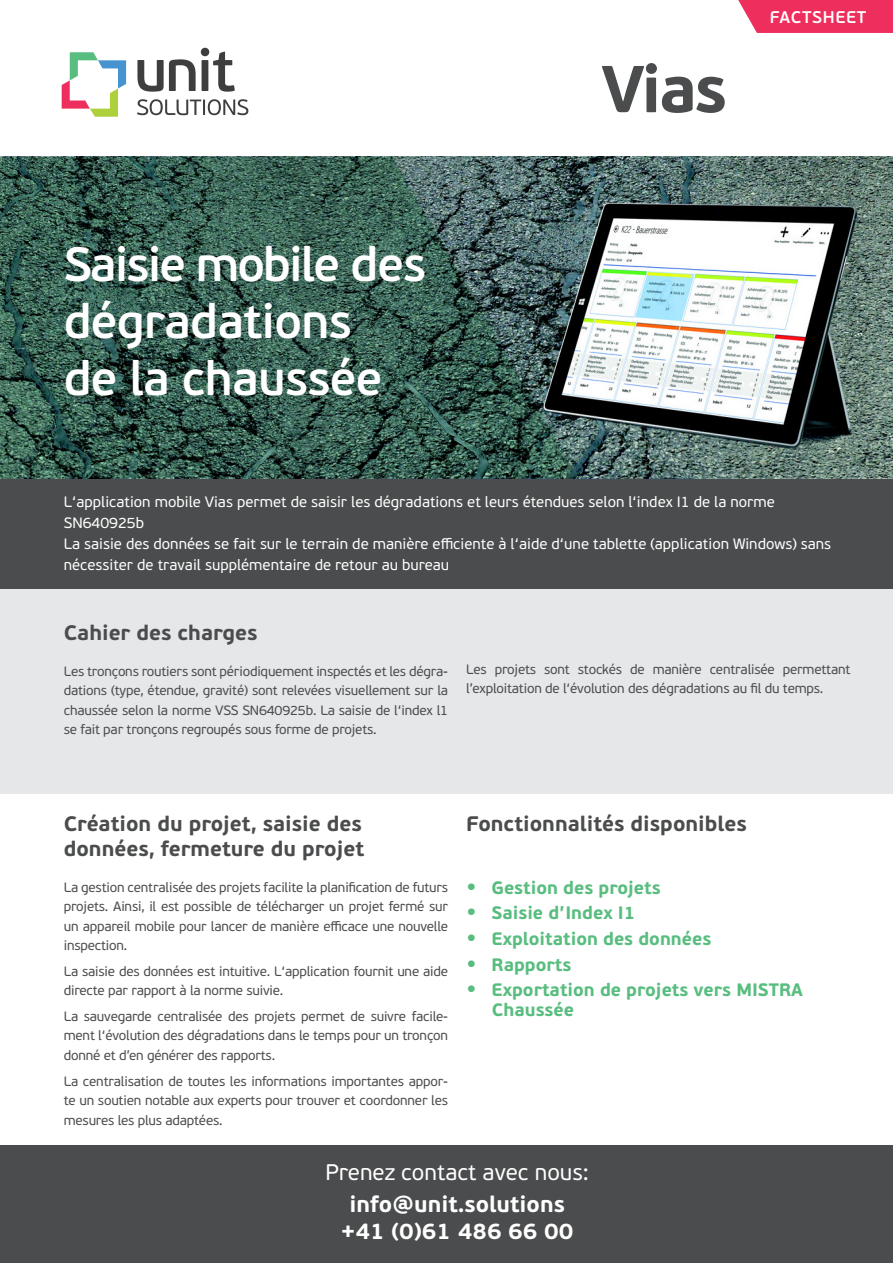
<style>
.page{position:relative;width:893px;height:1263px;background:#fff}
.page>*{position:absolute;margin:0;border:0;box-sizing:border-box;transform-origin:0 0}
.t1{font:700 66px "PF Beau Sans Pro";color:#4b4c4d}
.t2{font:600 48px/57px "PF Beau Sans Pro";letter-spacing:-.015em;color:#fff}
.t3{font:700 22.5px/27px "PF Beau Sans Pro";color:#fff;text-align:center}
.t4{font:22.5px "PF Beau Sans Pro";color:#fff}
.t5{font:700 21px "PF Beau Sans Pro";color:#4b4c4d}
.t6{font:700 18px/19.5px "PF Beau Sans Pro";color:#58bd7f}
.t7{font:600 16.8px "PF Beau Sans Pro";letter-spacing:.04em;color:#fff}
.t8{font:15px/21px "PF Beau Sans Pro";color:#fff}
.Blocksatz{font:13.5px/19.5px "PF Beau Sans Pro";letter-spacing:-.015em;color:#4b4c4d;text-align:justify}
.s1{font-size:23.25px}
</style>
<div class="page">
<div style="left:0;top:588px;width:893px;height:205px;background:#e6e7e9"></div>
<div style="left:0;top:479px;width:893px;height:110px;background:#4b4c4d"></div>
<div style="left:738px;top:0;width:155px;height:33px;background:#ee2f5e"></div>
<div style="left:0;top:1145px;width:893px;height:118px;background:#4b4c4d"></div>
<img style="left:578px;top:157px;width:315px;height:322px">
<svg style="left:0;top:157px;width:578px;height:322px;background:#385b51"></svg>
<svg style="left:137px;top:99px;width:111px;height:16px"></svg>
<svg style="left:137px;top:48px;width:98px;height:44px"></svg>
<svg style="left:62px;top:52px;width:64px;height:65px"></svg>
<p class="t2" style="left:64px;top:237px;width:364px">Saisie mobile des dégradations<br>de la chaussée</p>
<p class="t1" style="left:601px;top:48px;width:127px">Vias</p>
<p class="t7" style="left:770px;top:7px;width:98px">FACTSHEET</p>
<p class="t8" style="left:64px;top:492px;width:769px">L‘application mobile Vias permet de saisir les dégradations et leurs étendues selon l‘index I1 de la norme SN640925b<br>La saisie des données se fait sur le terrain de manière efficiente à l‘aide d‘une tablette (application Windows) sans nécessiter de travail supplémentaire de retour au bureau</p>
<p class="t5" style="left:64px;top:620px;width:195px">Cahier des charges</p>
<p class="Blocksatz" style="left:64px;top:662px;width:386px">Les tronçons routiers sont périodiquement inspectés et les dégra&shy;dations (type, étendue, gravité) sont relevées visuellement sur la chaussée selon la norme VSS SN640925b. La saisie de l‘index l1 se fait par tronçons regroupés sous forme de projets.</p>
<p class="Blocksatz" style="left:466px;top:660px;width:386px">Les projets sont stockés de manière centralisée permettant l’exploitation de l‘évolution des dégradations au fil du temps.</p>
<p class="t5" style="left:64px;top:811px;width:299px">Création du projet, saisie des</p>
<p class="t5" style="left:466px;top:811px;width:282px">Fonctionnalités disponibles</p>
<p class="t5" style="left:64px;top:836px;width:302px">données, fermeture du projet</p>
<p class="Blocksatz" style="left:64px;top:878px;width:386px">La gestion centralisée des projets facilite la planification de futurs projets. Ainsi, il est possible de télécharger un projet fermé sur un appareil mobile pour lancer de manière efficace une nouvelle inspection.</p>
<p class="Blocksatz" style="left:64px;top:962px;width:386px">La saisie des données est intuitive. L‘application fournit une aide directe par rapport à la norme suivie.</p>
<p class="Blocksatz" style="left:64px;top:1007px;width:386px">La sauvegarde centralisée des projets permet de suivre facile&shy;ment l‘évolution des dégradations dans le temps pour un tronçon donné et d’en générer des rapports.</p>
<p class="Blocksatz" style="left:64px;top:1071px;width:386px">La centralisation de toutes les informations importantes appor&shy;te un soutien notable aux experts pour trouver et coordonner les mesures les plus adaptées.</p>
<p class="t6" style="left:466px;top:878px;width:196px"><span class="s1">•</span> Gestion des projets</p>
<p class="t6" style="left:466px;top:904px;width:171px"><span class="s1">•</span> Saisie d’Index I1</p>
<p class="t6" style="left:466px;top:929px;width:247px"><span class="s1">•</span> Exploitation des données</p>
<p class="t6" style="left:466px;top:955px;width:107px"><span class="s1">•</span> Rapports</p>
<p class="t6" style="left:492px;top:980px;width:312px;text-indent:-26px"><span class="s1">•</span> Exportation de projets vers MISTRA<br>Chaussée</p>
<p class="t4" style="left:325px;top:1159px;width:265px">Prenez contact avec nous:</p>
<p class="t3" style="left:341px;top:1191px;width:234px">info@unit.solutions +41 (0)61 486 66 00</p>
</div>
